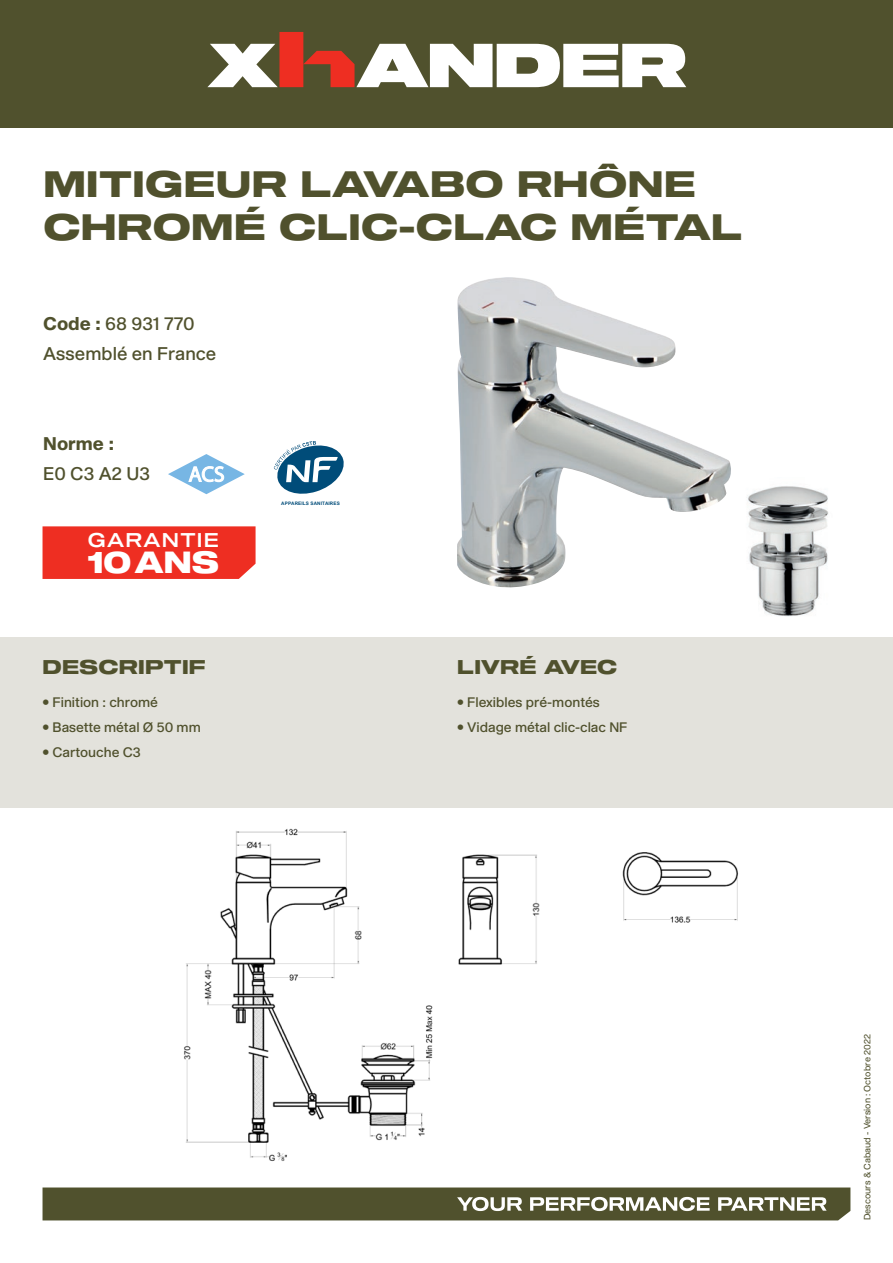
<style>
.page{position:relative;width:893px;height:1263px;background:#fff}
.page>*{position:absolute;margin:0;border:0;box-sizing:border-box;transform-origin:0 0}
.t1{font:36px/43.2px "Shapiro 75 Heavy Extd";letter-spacing:.01em;color:#50512d}
.t2{font:30px "Shapiro 85 Super Heavy Wide";letter-spacing:.01em;color:#fff}
.t3{font:19.5px "Shapiro 75 Heavy Extd";letter-spacing:.01em;color:#50512d}
.t4{font:19.5px "Shapiro 55 Middle Wide";letter-spacing:.06em;color:#fff}
.t5{font:18px/30.2px "Shapiro 55 Middle";color:#50512d}
.t6{font:800 18px "Shapiro 75";color:#50512d}
.t7{font:13.5px "Shapiro 55 Middle";color:#50512d}
.t8{font:9px "Shapiro 45 Welter";color:#50512d}
.t9{font:700 4.65px "Arial";letter-spacing:.02em;color:#004c79}
.s1{font-family:"Shapiro 75";font-weight:800}
</style>
<div class="page">
<svg style="left:43px;top:1187px;width:807px;height:33px;background:#636444"></svg>
<div style="left:0;top:0;width:893px;height:128px;background:#50512d"></div>
<svg style="left:207px;top:32px;width:479px;height:55px"></svg>
<div style="left:0;top:638px;width:893px;height:170px;background:#e3e2dc"></div>
<div style="left:43px;top:526px;width:213px;height:53px;background:#ee2e22"></div>
<svg style="left:168px;top:454px;width:77px;height:40px"></svg>
<svg style="left:274px;top:441px;width:70px;height:53px"></svg>
<img style="left:748px;top:486px;width:81px;height:131px">
<img style="left:184px;top:828px;width:356px;height:333px">
<img style="left:622px;top:852px;width:116px;height:71px">
<img style="left:457px;top:277px;width:274px;height:310px">
<h1 class="t1" style="left:43px;top:164px;width:700px">MITIGEUR LAVABO RHÔNE<br>CHROMÉ CLIC-CLAC MÉTAL</h1>
<h3 class="t5" style="left:43px;top:309px;width:175px"><span class="s1">Code :</span> 68 931 770<br>Assemblé en France</h3>
<h3 class="t6" style="left:43px;top:430px;width:72px">Norme :</h3>
<h3 class="t5" style="left:43px;top:459px;width:108px">E 0 C A3 U2 3</h3>
<h3 class="t4" style="left:88px;top:526px;width:133px">GARANTIE</h3>
<h2 class="t2" style="left:88px;top:541px;width:133px">10ANS</h2>
<h3 class="t3" style="left:43px;top:653px;width:165px">DESCRIPTIF</h3>
<p class="t7" style="left:43px;top:693px;width:117px">• Finition : chromé</p>
<p class="t7" style="left:43px;top:718px;width:160px">• Basette métal Ø 50 mm</p>
<p class="t7" style="left:43px;top:742px;width:100px">• Cartouche C3</p>
<p class="t9" style="left:281px;top:500px;width:60px">APPAREILS SANITAIRES</p>
<h3 class="t3" style="left:457px;top:653px;width:162px">LIVRÉ AVEC</h3>
<p class="t7" style="left:457px;top:693px;width:144px">• Flexibles pré-montés</p>
<p class="t7" style="left:457px;top:718px;width:172px">• Vidage métal clic-clac NF</p>
<p class="t8" style="left:861px;top:1220px;width:188px;rotate:-90deg">Descours &amp; Cabaud - Version : Octobre 2022</p>
</div>
